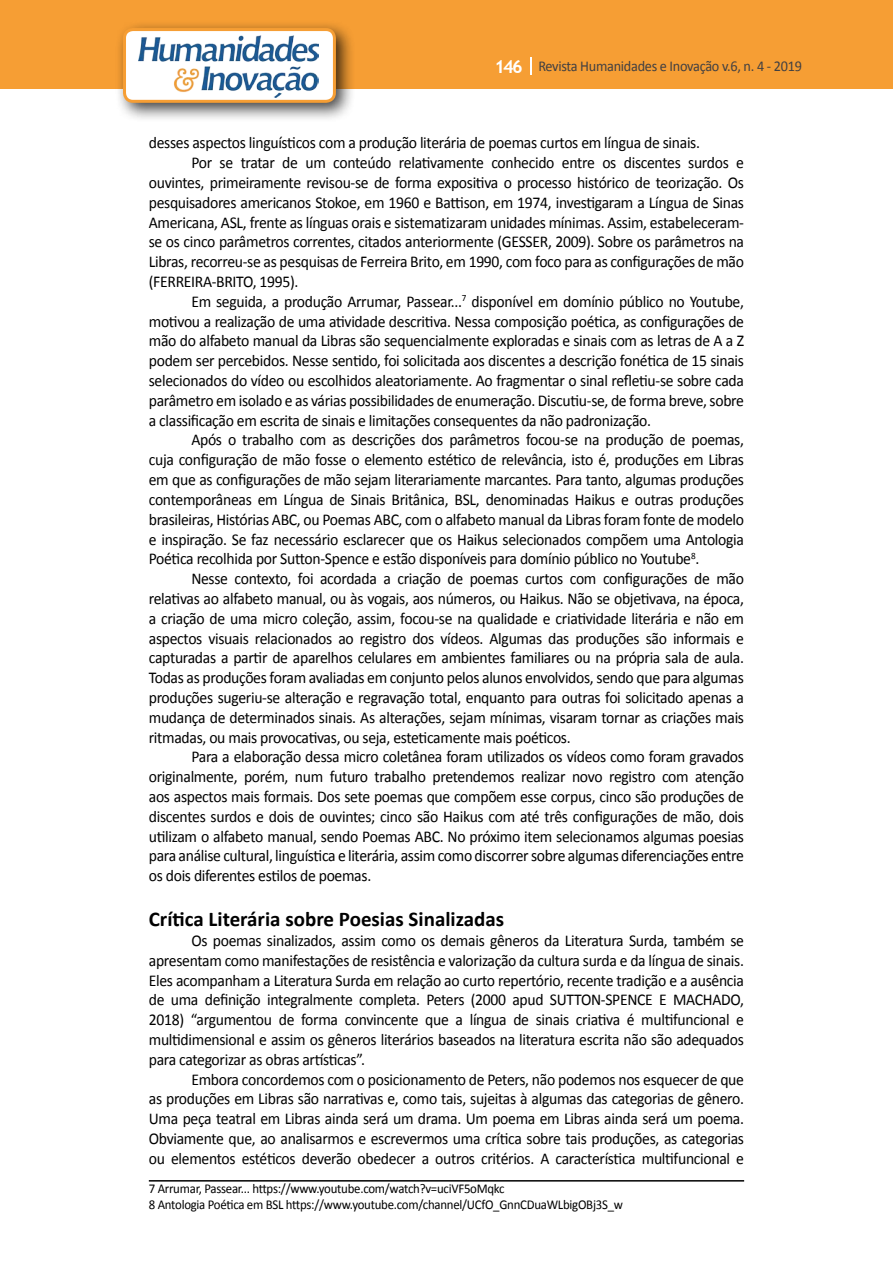
<style>
.page{position:relative;width:893px;height:1263px;background:#fff}
.page>*{position:absolute;margin:0;border:0;box-sizing:border-box;transform-origin:0 0}
.t1{font:700 21px "Calibri";color:#000}
.t2{font:16.5px/19.8px "Calibri";letter-spacing:-.02em;color:#000;text-align:justify;scale:.95 1}
.t3{font:15px "Calibri";letter-spacing:-.02em;color:#414042;scale:.95 1}
.t4{font:13.5px/16.2px "Calibri";letter-spacing:-.02em;color:#000;scale:.95 1}
.s1{font-family:"Trebuchet MS";font-weight:700;font-size:18px;color:#fff}
</style>
<div class="page">
<div style="left:0;top:0;width:893px;height:88px;background:#f69e34"></div>
<svg style="left:530px;top:57px;width:2px;height:18px"></svg>
<div style="left:115px;top:20px;width:241px;height:103px;background:#000;opacity:.75"></div>
<div style="left:125px;top:30px;width:209px;height:71px;background:#fff;border-radius:9px"></div>
<img style="left:138px;top:35px;width:181px;height:62px">
<div style="left:123px;top:28px;width:213px;height:75px;border:3px solid #f69e34;border-radius:9px"></div>
<hr style="left:149px;top:1180px;width:595px;height:1px;background:#000">
<p class="t3" style="left:495px;top:57px;width:325px"><span class="s1">146</span> Revista Humanidades e Inovação v.6, n. 4 - 2019</p>
<p class="t2" style="left:149px;top:133px;width:582px">desses aspectos linguísticos com a produção literária de poemas curtos em língua de sinais.</p>
<p class="t2" style="left:191px;top:153px;width:583px">Por se tratar de um conteúdo relativamente conhecido entre os discentes surdos e</p>
<p class="t2" style="left:149px;top:173px;width:628px">ouvintes, primeiramente revisou-se de forma expositiva o processo histórico de teorização. Os</p>
<p class="t2" style="left:149px;top:193px;width:628px">pesquisadores americanos Stokoe, em 1960 e Battison, em 1974, investigaram a Língua de Sinas</p>
<p class="t2" style="left:149px;top:212px;width:628px">Americana, ASL, frente as línguas orais e sistematizaram unidades mínimas. Assim, estabeleceram-</p>
<p class="t2" style="left:149px;top:232px;width:628px">se os cinco parâmetros correntes, citados anteriormente (GESSER, 2009). Sobre os parâmetros na</p>
<p class="t2" style="left:149px;top:252px;width:628px">Libras, recorreu-se as pesquisas de Ferreira Brito, em 1990, com foco para as configurações de mão</p>
<p class="t2" style="left:149px;top:272px;width:159px">(FERREIRA-BRITO, 1995).</p>
<p class="t2" style="left:191px;top:292px;width:583px">Em seguida, a produção Arrumar, Passear...<sup>7</sup> disponível em domínio público no Youtube,</p>
<p class="t2" style="left:149px;top:311px;width:628px">motivou a realização de uma atividade descritiva. Nessa composição poética, as configurações de</p>
<p class="t2" style="left:149px;top:331px;width:628px">mão do alfabeto manual da Libras são sequencialmente exploradas e sinais com as letras de A a Z</p>
<p class="t2" style="left:149px;top:351px;width:628px">podem ser percebidos. Nesse sentido, foi solicitada aos discentes a descrição fonética de 15 sinais</p>
<p class="t2" style="left:149px;top:371px;width:628px">selecionados do vídeo ou escolhidos aleatoriamente. Ao fragmentar o sinal refletiu-se sobre cada</p>
<p class="t2" style="left:149px;top:391px;width:628px">parâmetro em isolado e as várias possibilidades de enumeração. Discutiu-se, de forma breve, sobre</p>
<p class="t2" style="left:149px;top:410px;width:530px">a classificação em escrita de sinais e limitações consequentes da não padronização.</p>
<p class="t2" style="left:191px;top:430px;width:583px">Após o trabalho com as descrições dos parâmetros focou-se na produção de poemas,</p>
<p class="t2" style="left:149px;top:450px;width:628px">cuja configuração de mão fosse o elemento estético de relevância, isto é, produções em Libras</p>
<p class="t2" style="left:149px;top:470px;width:628px">em que as configurações de mão sejam literariamente marcantes. Para tanto, algumas produções</p>
<p class="t2" style="left:149px;top:490px;width:628px">contemporâneas em Língua de Sinais Britânica, BSL, denominadas Haikus e outras produções</p>
<p class="t2" style="left:149px;top:509px;width:628px">brasileiras, Histórias ABC, ou Poemas ABC, com o alfabeto manual da Libras foram fonte de modelo</p>
<p class="t2" style="left:149px;top:529px;width:628px">e inspiração. Se faz necessário esclarecer que os Haikus selecionados compõem uma Antologia</p>
<p class="t2" style="left:149px;top:549px;width:581px">Poética recolhida por Sutton-Spence e estão disponíveis para domínio público no Youtube<sup>8</sup>.</p>
<p class="t2" style="left:191px;top:569px;width:583px">Nesse contexto, foi acordada a criação de poemas curtos com configurações de mão</p>
<p class="t2" style="left:149px;top:589px;width:628px">relativas ao alfabeto manual, ou às vogais, aos números, ou Haikus. Não se objetivava, na época,</p>
<p class="t2" style="left:149px;top:608px;width:628px">a criação de uma micro coleção, assim, focou-se na qualidade e criatividade literária e não em</p>
<p class="t2" style="left:149px;top:628px;width:628px">aspectos visuais relacionados ao registro dos vídeos. Algumas das produções são informais e</p>
<p class="t2" style="left:149px;top:648px;width:628px">capturadas a partir de aparelhos celulares em ambientes familiares ou na própria sala de aula.</p>
<p class="t2" style="left:149px;top:668px;width:628px">Todas as produções foram avaliadas em conjunto pelos alunos envolvidos, sendo que para algumas</p>
<p class="t2" style="left:149px;top:688px;width:628px">produções sugeriu-se alteração e regravação total, enquanto para outras foi solicitado apenas a</p>
<p class="t2" style="left:149px;top:707px;width:628px">mudança de determinados sinais. As alterações, sejam mínimas, visaram tornar as criações mais</p>
<p class="t2" style="left:149px;top:727px;width:446px">ritmadas, ou mais provocativas, ou seja, esteticamente mais poéticos.</p>
<p class="t2" style="left:191px;top:747px;width:583px">Para a elaboração dessa micro coletânea foram utilizados os vídeos como foram gravados</p>
<p class="t2" style="left:149px;top:767px;width:628px">originalmente, porém, num futuro trabalho pretendemos realizar novo registro com atenção</p>
<p class="t2" style="left:149px;top:787px;width:628px">aos aspectos mais formais. Dos sete poemas que compõem esse corpus, cinco são produções de</p>
<p class="t2" style="left:149px;top:806px;width:628px">discentes surdos e dois de ouvintes; cinco são Haikus com até três configurações de mão, dois</p>
<p class="t2" style="left:149px;top:826px;width:628px">utilizam o alfabeto manual, sendo Poemas ABC. No próximo item selecionamos algumas poesias</p>
<p class="t2" style="left:149px;top:846px;width:628px">para análise cultural, linguística e literária, assim como discorrer sobre algumas diferenciações entre</p>
<p class="t2" style="left:149px;top:866px;width:236px">os dois diferentes estilos de poemas.</p>
<p class="t1" style="left:149px;top:906px;width:357px">Crítica Literária sobre Poesias Sinalizadas</p>
<p class="t2" style="left:149px;top:931px;width:628px;text-indent:43px">Os poemas sinalizados, assim como os demais gêneros da Literatura Surda, também se apresentam como manifestações de resistência e valorização da cultura surda e da língua de sinais.<br>Eles acompanham a Literatura Surda em relação ao curto repertório, recente tradição e a ausência de uma definição integralmente completa. Peters (2000 apud SUTTON-SPENCE E MACHADO, 2018) “argumentou de forma convincente que a língua de sinais criativa é multifuncional e multidimensional e assim os gêneros literários baseados na literatura escrita não são adequados para categorizar as obras artísticas”.</p>
<p class="t2" style="left:149px;top:1069px;width:628px;text-indent:43px">Embora concordemos com o posicionamento de Peters, não podemos nos esquecer de que as produções em Libras são narrativas e, como tais, sujeitas à algumas das categorias de gênero.<br>Uma peça teatral em Libras ainda será um drama. Um poema em Libras ainda será um poema.<br>Obviamente que, ao analisarmos e escrevermos uma crítica sobre tais produções, as categorias ou elementos estéticos deverão obedecer a outros critérios. A característica multifuncional e</p>
<p class="t4" style="left:149px;top:1180px;width:501px">7 Arrumar, Passear... https://www.youtube.com/watch?v=uciVF5oMqkc<br>8 Antologia Poética em BSL https://www.youtube.com/channel/UCfO_GnnCDuaWLbigOBj3S_w</p>
</div>
